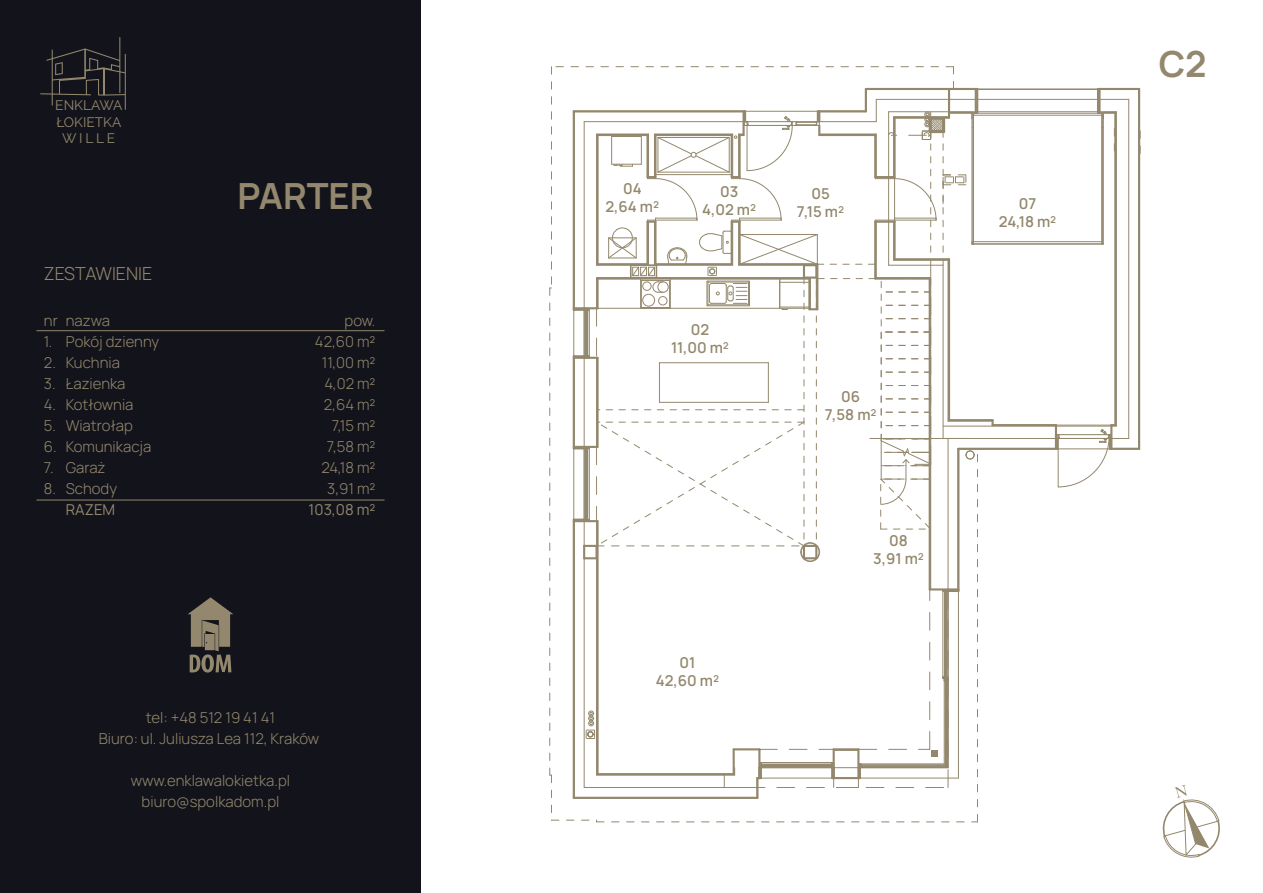
<style>
.page{position:relative;width:1263px;height:893px;background:#fff}
.page>*{position:absolute;margin:0;border:0;box-sizing:border-box;transform-origin:0 0}
.t1{font:700 36px "Manrope";color:#93886d}
.t2{font:300 18px "Manrope";color:#93886d}
.t3{font:300 15px/21px "Manrope";color:#93886d}
.t4{font:600 15px/18px "Manrope";color:#93886d;text-align:center}
.t5{font:15px "Manrope";color:#93886d}
.t6{font:13.8px/16.5px "Raleway";color:#93886d;text-align:center}
</style>
<div class="page">
<div style="left:0;top:0;width:421px;height:893px;background:#13131b"></div>
<hr style="left:36px;top:330px;width:348px;height:1px;background:#93886d">
<hr style="left:36px;top:500px;width:348px;height:1px;background:#93886d">
<svg style="left:40px;top:37px;width:86px;height:73px"></svg>
<svg style="left:1162px;top:785px;width:58px;height:73px"></svg>
<svg style="left:188px;top:597px;width:45px;height:76px"></svg>
<svg style="left:1140px;top:89px;width:1px;height:64px"></svg>
<hr style="left:977px;top:89px;width:121px;height:1px;background:#93886d">
<hr style="left:977px;top:99px;width:121px;height:1px;background:#93886d">
<hr style="left:977px;top:111px;width:121px;height:1px;background:#93886d">
<hr style="left:1138px;top:89px;width:2px;height:360px;background:#93886d">
<hr style="left:1114px;top:113px;width:2px;height:312px;background:#93886d">
<hr style="left:958px;top:448px;width:99px;height:2px;background:#93886d">
<hr style="left:992px;top:424px;width:64px;height:2px;background:#93886d">
<hr style="left:1098px;top:88px;width:41px;height:2px;background:#93886d">
<hr style="left:1098px;top:89px;width:2px;height:24px;background:#93886d">
<hr style="left:949px;top:419px;width:43px;height:2px;background:#93886d">
<hr style="left:1097px;top:89px;width:2px;height:24px;background:#93886d">
<hr style="left:1116px;top:112px;width:1px;height:314px;background:#93886d">
<hr style="left:1128px;top:99px;width:1px;height:339px;background:#93886d">
<svg style="left:991px;top:420px;width:3px;height:6px"></svg>
<hr style="left:943px;top:426px;width:113px;height:1px;background:#93886d">
<hr style="left:943px;top:438px;width:113px;height:1px;background:#93886d">
<hr style="left:1099px;top:99px;width:30px;height:1px;background:#93886d">
<hr style="left:948px;top:421px;width:44px;height:1px;background:#93886d">
<hr style="left:973px;top:241px;width:129px;height:1px;background:#93886d">
<hr style="left:972px;top:244px;width:131px;height:1px;background:#93886d">
<hr style="left:1103px;top:127px;width:1px;height:117px;background:#93886d">
<hr style="left:1102px;top:127px;width:1px;height:117px;background:#93886d">
<svg style="left:1055px;top:424px;width:84px;height:63px"></svg>
<hr style="left:974px;top:113px;width:127px;height:1px;background:#93886d">
<hr style="left:974px;top:115px;width:127px;height:1px;background:#93886d">
<svg style="left:1098px;top:111px;width:18px;height:42px"></svg>
<svg style="left:549px;top:66px;width:429px;height:757px"></svg>
<p class="t6" style="left:55px;top:97px;width:69px">ENKLAWA<br>ŁOKIETKA<br>WILLE</p>
<p class="t2" style="left:44px;top:263px;width:110px">ZESTAWIENIE</p>
<p class="t3" style="left:44px;top:310px;width:15px">nr<br>1.<br>2.<br>3.<br>4.<br>5.<br>6.<br>7.<br>8.</p>
<p class="t3" style="left:66px;top:310px;width:95px">nazwa<br>Pokój dzienny<br>Kuchnia<br>Łazienka<br>Kotłownia<br>Wiatrołap<br>Komunikacja<br>Garaż<br>Schody</p>
<p class="t5" style="left:66px;top:501px;width:51px">RAZEM</p>
<h1 class="t1" style="left:238px;top:173px;width:137px">PARTER</h1>
<p class="t3" style="left:315px;top:310px;width:62px;text-align:right">pow.<br>42,60 m²<br>11,00 m²<br>4,02 m²<br>2,64 m²<br>7,15 m²<br>7,58 m²<br>24,18 m²<br>3,91 m²</p>
<p class="t5" style="left:309px;top:501px;width:68px">103,08 m²</p>
<p class="t3" style="left:99px;top:707px;width:222px;text-align:center">tel: +48 512 19 41 41<br>Biuro: ul. Juliusza Lea 112, Kraków</p>
<p class="t3" style="left:131px;top:770px;width:161px;text-align:center">www.enklawalokietka.pl biuro@spolkadom.pl</p>
<p class="t4" style="left:605px;top:179px;width:55px">04<br>2,64 m²</p>
<p class="t4" style="left:797px;top:185px;width:49px">05<br>7,15 m²</p>
<p class="t4" style="left:702px;top:183px;width:55px">03<br>4,02 m²</p>
<p class="t4" style="left:671px;top:321px;width:60px">02<br>11,00 m²</p>
<p class="t4" style="left:656px;top:653px;width:65px">01<br>42,60 m²</p>
<p class="t4" style="left:825px;top:388px;width:53px">06<br>7,58 m²</p>
<p class="t4" style="left:873px;top:532px;width:52px">08<br>3,91 m²</p>
<p class="t4" style="left:999px;top:194px;width:59px">07<br>24,18 m²</p>
<h1 class="t1" style="left:1159px;top:41px;width:50px">C2</h1>
</div>
